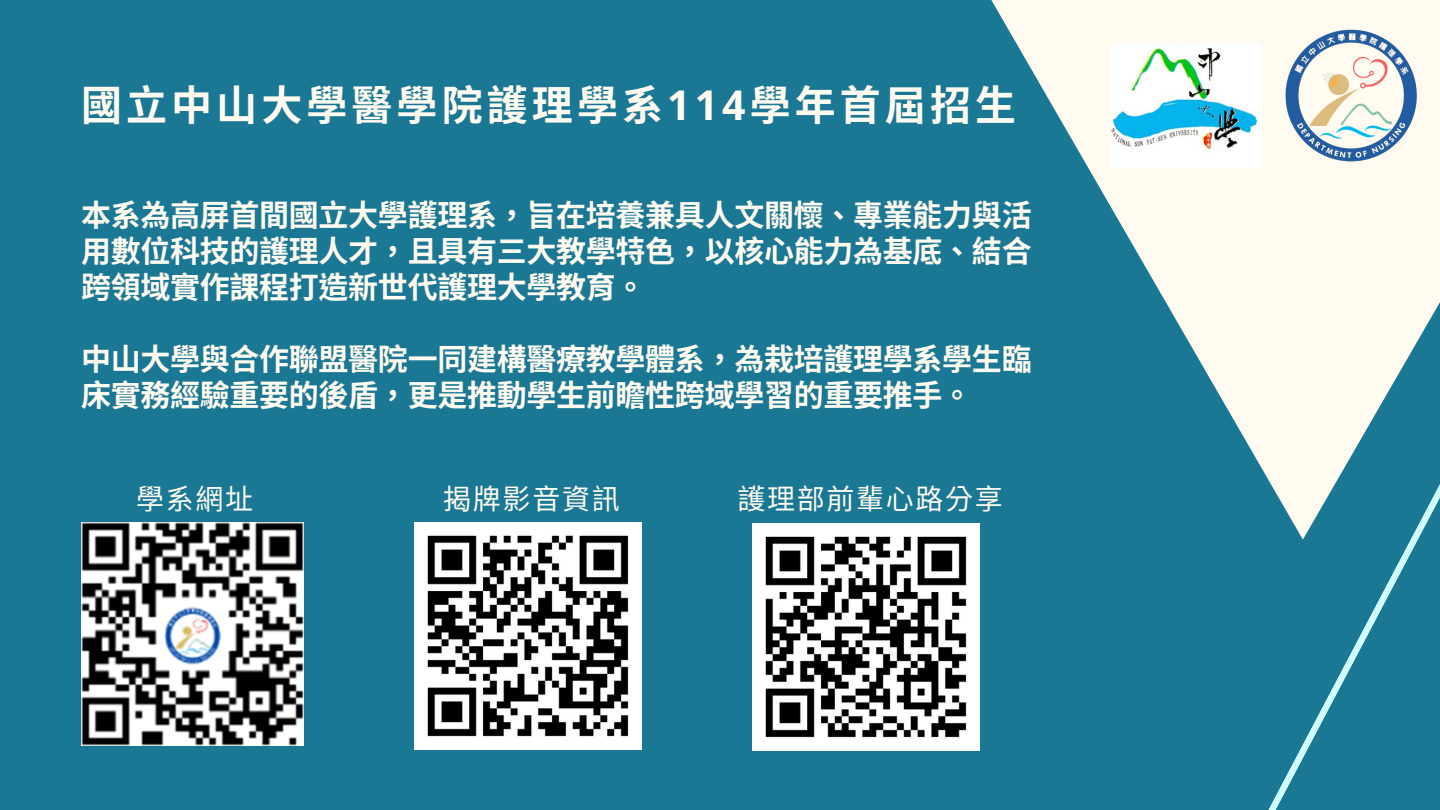
<style>
.page{position:relative;width:1440px;height:810px;background:#1b7895}
.page>*{position:absolute;margin:0;border:0;box-sizing:border-box;transform-origin:0 0}
.t1{font:700 41px "Noto Sans CJ Ksc";letter-spacing:.1em;color:#fffbf0}
.t2{font:700 30px/36px "Noto Sans CJ Ksc";letter-spacing:-.01em;color:#fffbf0;text-align:justify}
.t3{font:28px "Noto Sans CJ Ksc";letter-spacing:.06em;color:#fffbf0}
.s1{font-family:"Open Sans"}
</style>
<div class="page">
<svg style="left:970px;top:0;width:470px;height:540px"></svg>
<svg style="left:1231px;top:405px;width:209px;height:405px"></svg>
<img style="left:81px;top:523px;width:223px;height:222px">
<img style="left:1279px;top:23px;width:143px;height:144px">
<img style="left:1110px;top:43px;width:151px;height:124px">
<img style="left:752px;top:524px;width:227px;height:227px">
<img style="left:414px;top:523px;width:227px;height:227px">
<p class="t1" style="left:81px;top:73px;width:933px">國立中山大學醫學院護理學系<span class="s1">114</span>學年首屆招生</p>
<p class="t2" style="left:81px;top:196px;width:952px">本系為高屏首間國立大學護理系， 旨在培養兼具人文關懷、 專業能力與活用數位科技的護理人才， 且具有三大教學特色， 以核心能力為基底、 結合跨領域實作課程打造新世代護理大學教育。</p>
<h1 class="t2" style="left:81px;top:340px;width:952px">中山大學與合作聯盟醫院一同建構醫療教學體系， 為栽培護理學系學生臨床實務經驗重要的後盾， 更是推動學生前瞻性跨域學習的重要推手。</h1>
<p class="t3" style="left:136px;top:476px;width:119px">學系網址</p>
<h2 class="t3" style="left:443px;top:476px;width:178px">揭牌影音資訊</h2>
<h2 class="t3" style="left:738px;top:476px;width:267px">護理部前輩心路分享</h2>
</div>
